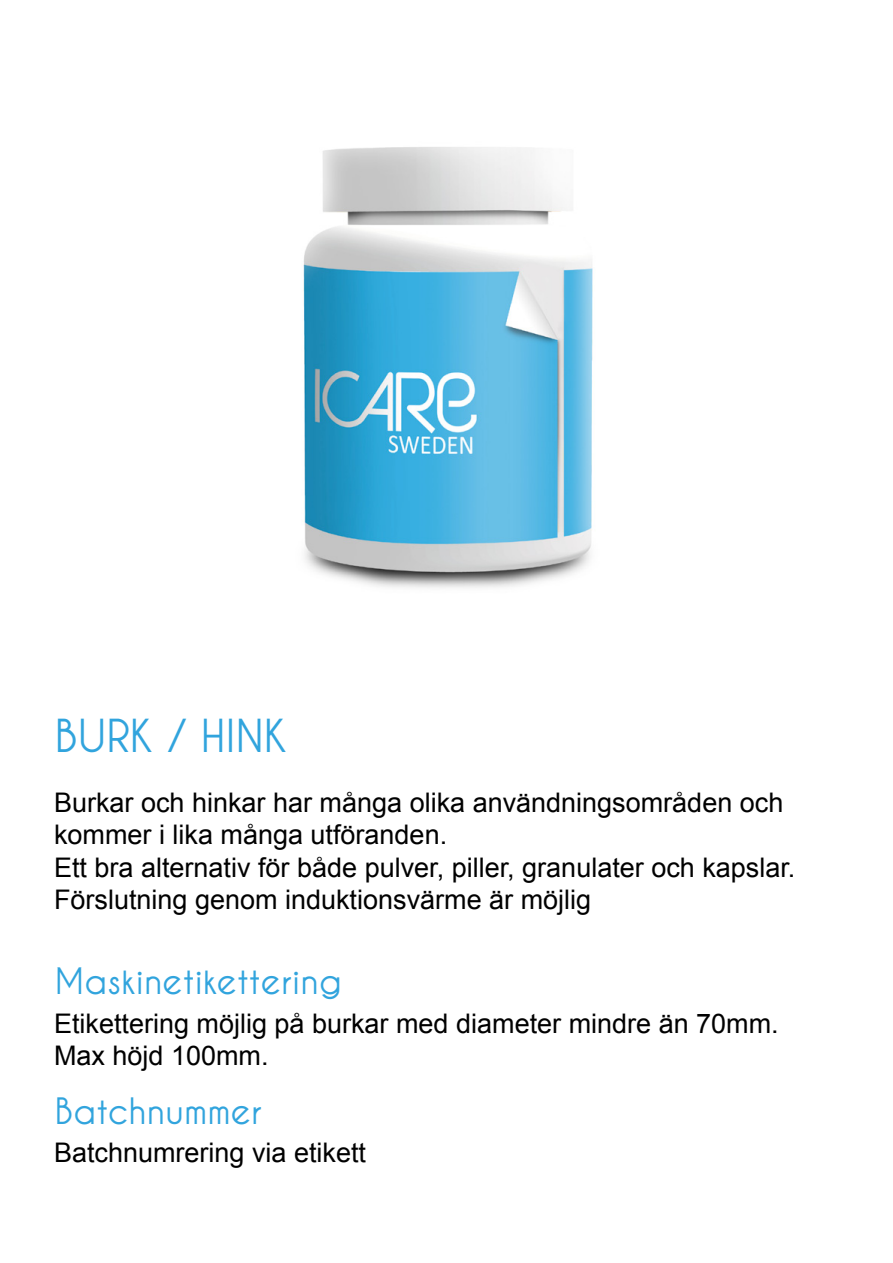
<style>
.page{position:relative;width:893px;height:1263px;background:#fff}
.page>*{position:absolute;margin:0;border:0;box-sizing:border-box;transform-origin:0 0}
.t1{font:700 45px "Caviar Dreams";color:#31a4dd}
.t2{font:700 36px "Caviar Dreams";color:#31a4dd}
.t3{font:27px/32.4px "Arial";color:#000}
</style>
<div class="page">
<img style="left:303px;top:147px;width:290px;height:441px">
<h1 class="t1" style="left:55px;top:710px;width:235px">BURK / HINK</h1>
<p class="t3" style="left:54px;top:786px;width:743px">Burkar och hinkar har många olika användningsområden och kommer i lika många utföranden.<br>Ett bra alternativ för både pulver, piller, granulater och kapslar.<br>Förslutning genom induktionsvärme är möjlig</p>
<h2 class="t2" style="left:55px;top:961px;width:289px">Maskinetikettering</h2>
<p class="t3" style="left:54px;top:1007px;width:726px">Etikettering möjlig på burkar med diameter mindre än 70mm.<br>Max höjd 100mm.</p>
<h2 class="t2" style="left:55px;top:1090px;width:209px">Batchnummer</h2>
<p class="t3" style="left:54px;top:1137px;width:314px">Batchnumrering via etikett</p>
</div>
